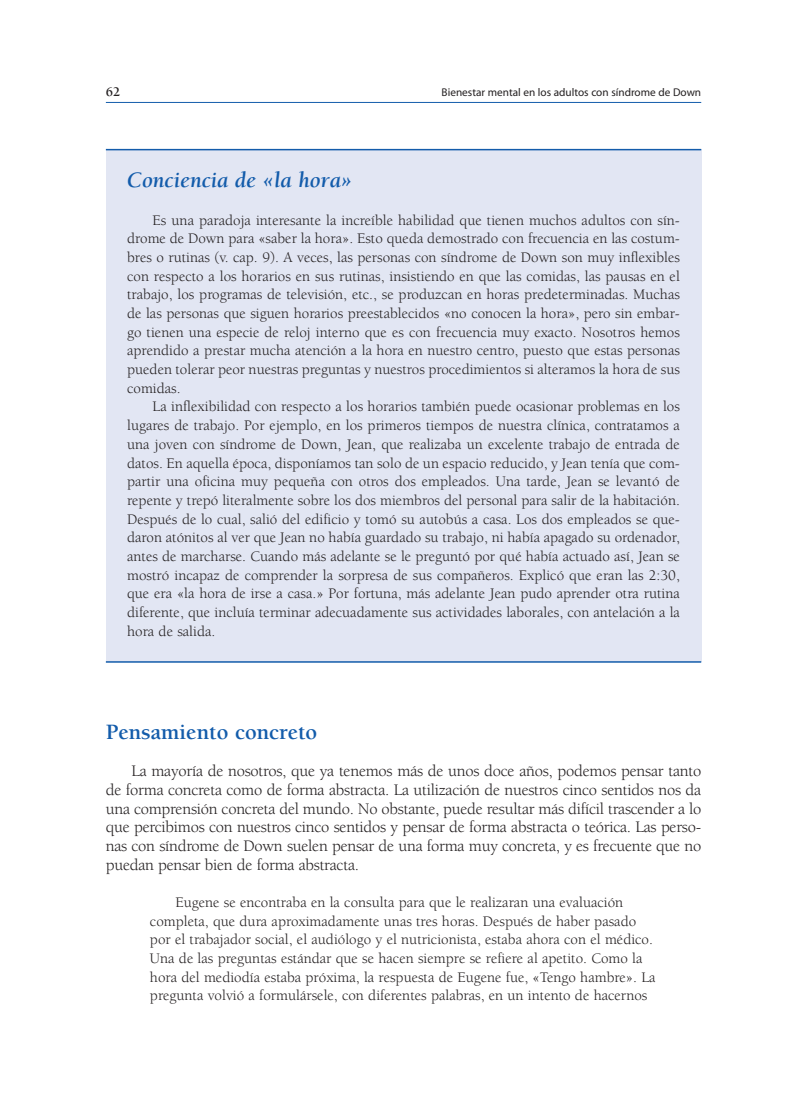
<style>
.page{position:relative;width:808px;height:1106px;background:#fff}
.page>*{position:absolute;margin:0;border:0;box-sizing:border-box;transform-origin:0 0}
.t1{font:italic 700 22.5px "Berkeley";color:#135cab}
.t2{font:700 22.5px "Berkeley";color:#135cab}
.t3{font:16.5px/18.6px "Berkeley";letter-spacing:-.015em;color:#231f20;text-align:justify}
.t4{font:15px/18.6px "Berkeley";color:#231f20;text-align:justify}
.t5{font:700 13.5px "Berkeley";color:#231f20}
.t6{font:11.25px "Myriad";color:#231f20}
</style>
<div class="page">
<hr style="left:106px;top:102px;width:595px;height:1px;background:#135cab">
<div style="left:106px;top:150px;width:595px;height:512px;background:#e2e6f3"></div>
<hr style="left:106px;top:149px;width:595px;height:1px;background:#135cab">
<hr style="left:106px;top:661px;width:595px;height:1px;background:#135cab">
<p class="t5" style="left:106px;top:86px;width:16px">62</p>
<p class="t6" style="left:442px;top:88px;width:261px">Bienestar mental en los adultos con síndrome de Down</p>
<h1 class="t1" style="left:127px;top:171px;width:227px">Conciencia de «la hora»</h1>
<p class="t4" style="left:127px;top:212px;width:554px;text-indent:26px">Es una paradoja interesante la increíble habilidad que tienen muchos adultos con sín&shy;drome de Down para «saber la hora». Esto queda demostrado con frecuencia en las costum&shy;bres o rutinas (v. cap. 9). A veces, las personas con síndrome de Down son muy inflexibles con respecto a los horarios en sus rutinas, insistiendo en que las comidas, las pausas en el trabajo, los programas de televisión, etc., se produzcan en horas predeterminadas. Muchas de las personas que siguen horarios preestablecidos «no conocen la hora», pero sin embar&shy;go tienen una especie de reloj interno que es con frecuencia muy exacto. Nosotros hemos aprendido a prestar mucha atención a la hora en nuestro centro, puesto que estas personas pueden tolerar peor nuestras preguntas y nuestros procedimientos si alteramos la hora de sus comidas.</p>
<p class="t4" style="left:127px;top:399px;width:554px;text-indent:26px">La inflexibilidad con respecto a los horarios también puede ocasionar problemas en los lugares de trabajo. Por ejemplo, en los primeros tiempos de nuestra clínica, contratamos a una joven con síndrome de Down, Jean, que realizaba un excelente trabajo de entrada de datos. En aquella época, disponíamos tan solo de un espacio reducido, y Jean tenía que com&shy;partir una oficina muy pequeña con otros dos empleados. Una tarde, Jean se levantó de repente y trepó literalmente sobre los dos miembros del personal para salir de la habitación.<br>Después de lo cual, salió del edificio y tomó su autobús a casa. Los dos empleados se que&shy;daron atónitos al ver que Jean no había guardado su trabajo, ni había apagado su ordenador, antes de marcharse. Cuando más adelante se le preguntó por qué había actuado así, Jean se mostró incapaz de comprender la sorpresa de sus compañeros. Explicó que eran las 2:30, que era «la hora de irse a casa.» Por fortuna, más adelante Jean pudo aprender otra rutina diferente, que incluía terminar adecuadamente sus actividades laborales, con antelación a la hora de salida.</p>
<h1 class="t2" style="left:106px;top:723px;width:213px">Pensamiento concreto</h1>
<p class="t3" style="left:106px;top:763px;width:597px;text-indent:26px">La mayoría de nosotros, que ya tenemos más de unos doce años, podemos pensar tanto de forma concreta como de forma abstracta. La utilización de nuestros cinco sentidos nos da una comprensión concreta del mundo. No obstante, puede resultar más difícil trascender a lo que percibimos con nuestros cinco sentidos y pensar de forma abstracta o teórica. Las perso&shy;nas con síndrome de Down suelen pensar de una forma muy concreta, y es frecuente que no puedan pensar bien de forma abstracta.</p>
<p class="t4" style="left:150px;top:894px;width:507px;text-align:left;text-indent:26px">Eugene se encontraba en la consulta para que le realizaran una evaluación completa, que dura aproximadamente unas tres horas. Después de haber pasado por el trabajador social, el audiólogo y el nutricionista, estaba ahora con el médico.<br>Una de las preguntas estándar que se hacen siempre se refiere al apetito. Como la hora del mediodía estaba próxima, la respuesta de Eugene fue, «Tengo hambre». La pregunta volvió a formulársele, con diferentes palabras, en un intento de hacernos</p>
</div>
